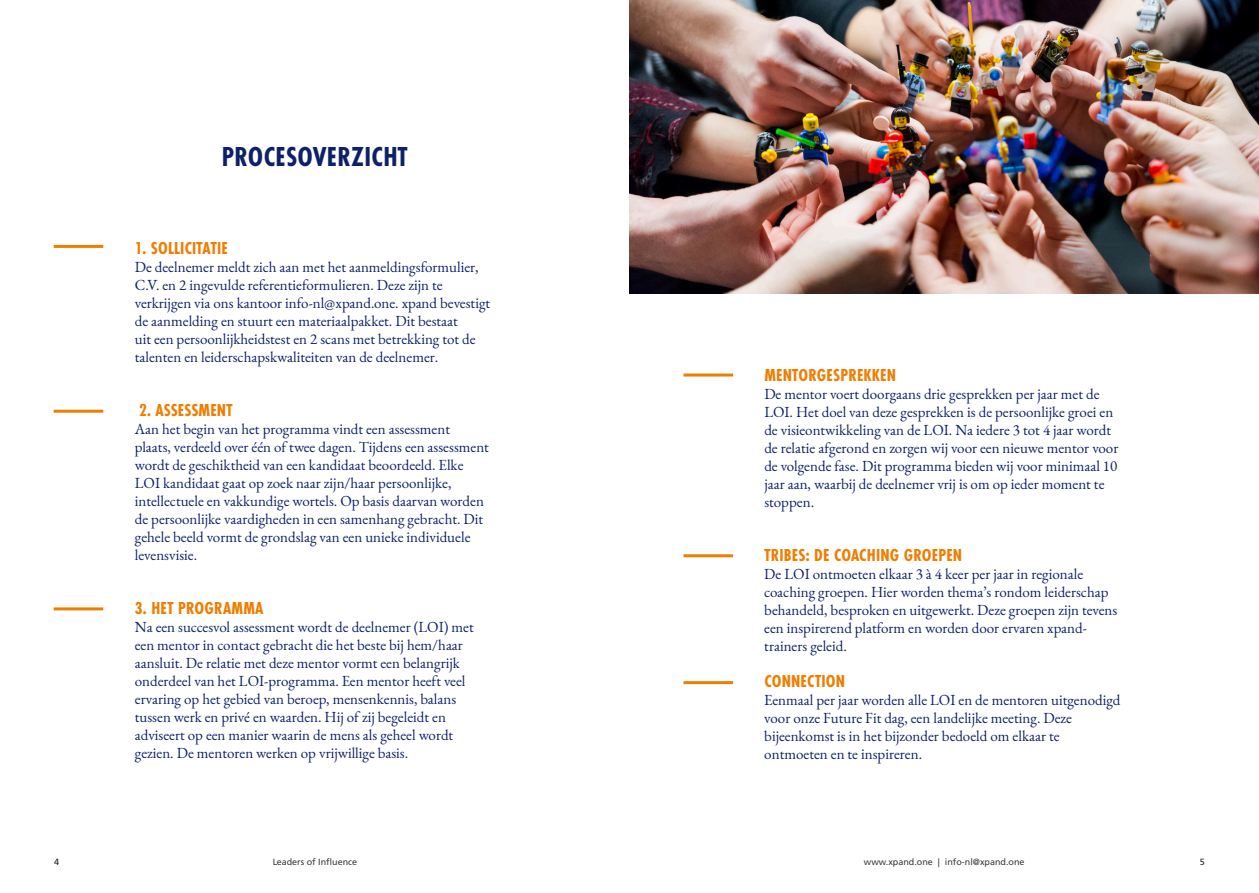
<style>
.page{position:relative;width:1259px;height:893px;background:#fff}
.page>*{position:absolute;margin:0;border:0;box-sizing:border-box;transform-origin:0 0}
.t1{font:700 28.5px "Futura PT Cond";letter-spacing:.01em;color:#0d2169}
.t2{font:700 18px "Futura PT Cond";letter-spacing:.01em;color:#ef7d00}
.t3{font:15px/18px "EB Garamond";color:#0d2169}
.t4{font:9px "Frutiger LT Std";color:#231f20}
</style>
<div class="page">
<hr style="left:54px;top:245px;width:49px;height:3px;background:#ef7d00">
<hr style="left:54px;top:607px;width:49px;height:3px;background:#ef7d00">
<hr style="left:54px;top:410px;width:49px;height:3px;background:#ef7d00">
<hr style="left:683px;top:374px;width:50px;height:3px;background:#ef7d00">
<hr style="left:683px;top:681px;width:50px;height:3px;background:#ef7d00">
<hr style="left:683px;top:554px;width:50px;height:3px;background:#ef7d00">
<img style="left:629px;top:0;width:630px;height:293px">
<h1 class="t1" style="left:222px;top:140px;width:187px">PROCESOVERZICHT</h1>
<p class="t2" style="left:135px;top:238px;width:95px">1. SOLLICITATIE</p>
<p class="t3" style="left:135px;top:258px;width:357px">De deelnemer meldt zich aan met het aanmeldingsformulier, C.V. en 2 ingevulde referentieformulieren. Deze zijn te verkrijgen via ons kantoor info-nl@xpand.one. xpand bevestigt de aanmelding en stuurt een materiaalpakket. Dit bestaat<br>uit een persoonlijkheidstest en 2 scans met betrekking tot de talenten en leiderschapskwaliteiten van de deelnemer.</p>
<p class="t2" style="left:139px;top:400px;width:95px">2. ASSESSMENT</p>
<p class="t3" style="left:135px;top:420px;width:356px">Aan het begin van het programma vindt een assessment plaats, verdeeld over één of twee dagen. Tijdens een assessment wordt de geschiktheid van een kandidaat beoordeeld. Elke LOI kandidaat gaat op zoek naar zijn/haar persoonlijke, intellectuele en vakkundige wortels. Op basis daarvan worden de persoonlijke vaardigheden in een samenhang gebracht. Dit gehele beeld vormt de grondslag van een unieke individuele levensvisie.</p>
<p class="t2" style="left:135px;top:598px;width:130px">3. HET PROGRAMMA</p>
<p class="t3" style="left:135px;top:618px;width:340px">Na een succesvol assessment wordt de deelnemer (LOI) met een mentor in contact gebracht die het beste bij hem/haar aansluit. De relatie met deze mentor vormt een belangrijk onderdeel van het LOI-programma. Een mentor heeft veel ervaring op het gebied van beroep, mensenkennis, balans tussen werk en privé en waarden. Hij of zij begeleidt en adviseert op een manier waarin de mens als geheel wordt gezien. De mentoren werken op vrijwillige basis.</p>
<p class="t2" style="left:764px;top:365px;width:133px">MENTORGESPREKKEN</p>
<p class="t3" style="left:764px;top:385px;width:355px">De mentor voert doorgaans drie gesprekken per jaar met de LOI. Het doel van deze gesprekken is de persoonlijke groei en de visieontwikkeling van de LOI. Na iedere 3 tot 4 jaar wordt de relatie afgerond en zorgen wij voor een nieuwe mentor voor de volgende fase. Dit programma bieden wij voor minimaal 10 jaar aan, waarbij de deelnemer vrij is om op ieder moment te stoppen.</p>
<p class="t2" style="left:764px;top:545px;width:199px">TRIBES: DE COACHING GROEPEN</p>
<p class="t3" style="left:764px;top:565px;width:354px">De LOI ontmoeten elkaar 3 à 4 keer per jaar in regionale coaching groepen. Hier worden thema’s rondom leiderschap behandeld, besproken en uitgewerkt. Deze groepen zijn tevens een inspirerend platform en worden door ervaren xpand&shy;trainers geleid.</p>
<p class="t2" style="left:764px;top:671px;width:82px">CONNECTION</p>
<p class="t3" style="left:764px;top:691px;width:358px">Eenmaal per jaar worden alle LOI en de mentoren uitgenodigd voor onze Future Fit dag, een landelijke meeting. Deze bijeenkomst is in het bijzonder bedoeld om elkaar te ontmoeten en te inspireren.</p>
<p class="t4" style="left:54px;top:856px;width:7px">4</p>
<p class="t4" style="left:272px;top:856px;width:87px">Leaders of Influence</p>
<p class="t4" style="left:864px;top:856px;width:162px">www.xpand.one | info-nl@xpand.one</p>
<p class="t4" style="left:1199px;top:856px;width:7px">5</p>
</div>
